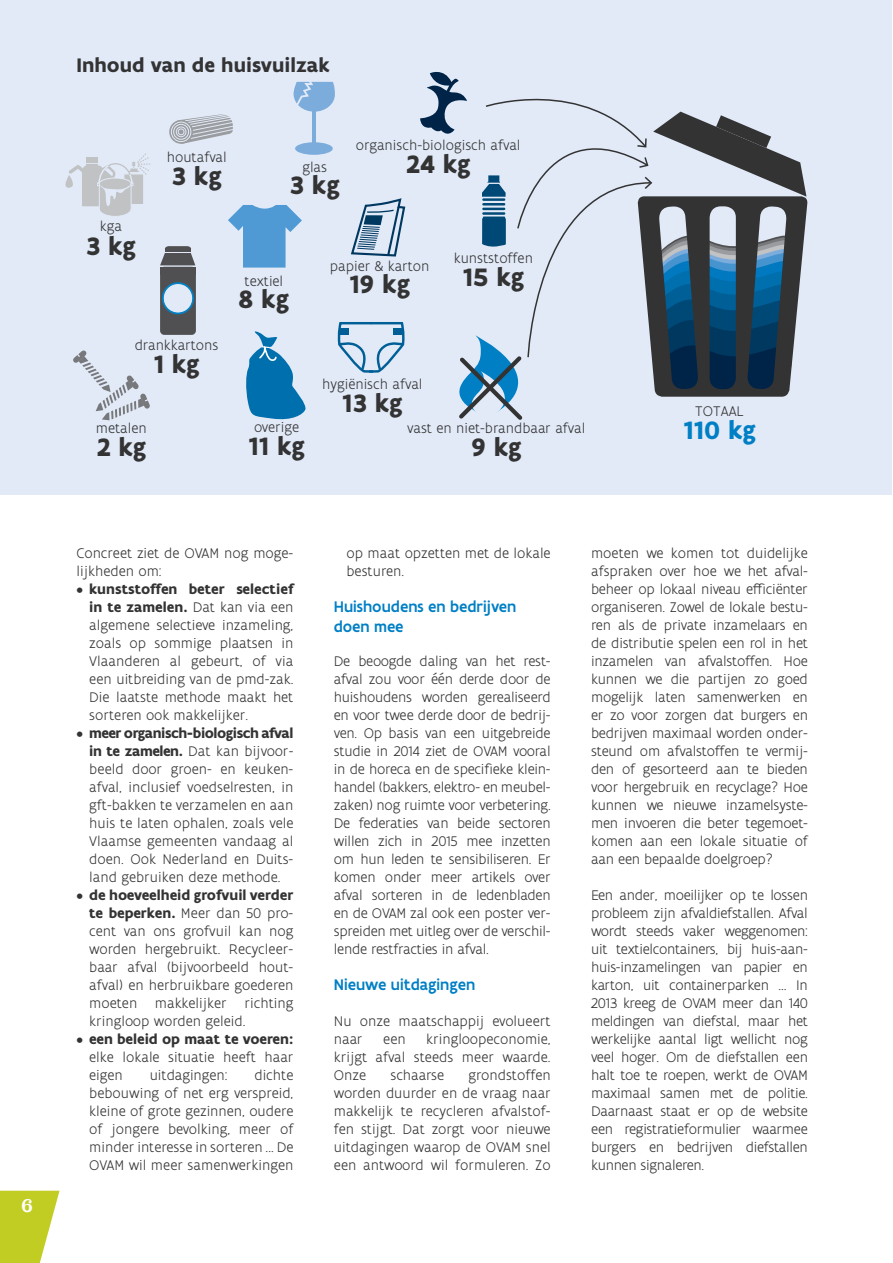
<style>
.page{position:relative;width:893px;height:1263px;background:#fff}
.page>*{position:absolute;margin:0;border:0;box-sizing:border-box;transform-origin:0 0}
.t1{font:700 27px "Flanders Art Sans";color:#333334}
.t2{font:700 27px "Flanders Art Sans";color:#007fc5}
.t3{font:700 21px "Flanders Art Sans";color:#333334}
.t4{font:700 18px "Farao";color:#fff}
.t5{font:500 16.5px/19.8px "Flanders Art Sans";color:#007fc5}
.t6{font:300 15px/18px "Flanders Art Sans";color:#333334;text-align:justify}
.t7{font:700 15px "Flanders Art Sans";color:#333334}
.s1{font-weight:700}
</style>
<div class="page">
<svg style="left:0;top:1191px;width:60px;height:72px"></svg>
<div style="left:0;top:0;width:891px;height:494px;background:#e2eaf7"></div>
<div style="left:160px;top:267px;width:36px;height:8px;background:#505052"></div>
<div style="left:160px;top:267px;width:36px;height:68px;background:#505052;border-radius:4px"></div>
<svg style="left:160px;top:246px;width:35px;height:19px"></svg>
<svg style="left:162px;top:282px;width:32px;height:32px"></svg>
<div style="left:163px;top:283px;width:30px;height:30px;background:#e2eaf7;border-radius:50%"></div>
<div style="left:163px;top:283px;width:30px;height:30px;border:1px solid #007fc5;border-radius:50%"></div>
<svg style="left:73px;top:350px;width:77px;height:70px"></svg>
<svg style="left:351px;top:200px;width:55px;height:57px"></svg>
<svg style="left:420px;top:71px;width:388px;height:349px"></svg>
<div style="left:295px;top:142px;width:38px;height:13px;background:#7cacdc;border-radius:50%"></div>
<hr style="left:312px;top:109px;width:4px;height:37px;background:#7cacdc">
<svg style="left:293px;top:81px;width:42px;height:31px"></svg>
<svg style="left:228px;top:205px;width:74px;height:63px"></svg>
<svg style="left:246px;top:331px;width:60px;height:89px"></svg>
<svg style="left:337px;top:322px;width:68px;height:51px"></svg>
<svg style="left:65px;top:153px;width:85px;height:63px"></svg>
<svg style="left:169px;top:120px;width:24px;height:24px"></svg>
<div style="left:171px;top:122px;width:20px;height:20px;border:1px solid #e2eaf7;border-radius:50%"></div>
<div style="left:173px;top:124px;width:16px;height:15px;border:1px solid #e2eaf7;border-radius:50%"></div>
<svg style="left:174px;top:114px;width:59px;height:30px"></svg>
<p class="t4" style="left:21px;top:1196px;width:13px">6</p>
<h2 class="t3" style="left:77px;top:52px;width:255px">Inhoud van de huisvuilzak</h2>
<p class="t6" style="left:167px;top:149px;width:61px">houtafval</p>
<h1 class="t1" style="left:172px;top:159px;width:52px">3 kg</h1>
<p class="t6" style="left:302px;top:158px;width:26px">glas</p>
<h1 class="t1" style="left:290px;top:168px;width:52px">3 kg</h1>
<p class="t6" style="left:356px;top:137px;width:166px">organisch-biologisch afval</p>
<h1 class="t1" style="left:406px;top:147px;width:67px">24 kg</h1>
<p class="t6" style="left:100px;top:217px;width:24px">kga</p>
<h1 class="t1" style="left:86px;top:229px;width:52px">3 kg</h1>
<p class="t6" style="left:135px;top:337px;width:85px">drankkartons</p>
<h1 class="t1" style="left:153px;top:347px;width:48px">1 kg</h1>
<p class="t6" style="left:96px;top:420px;width:52px">metalen</p>
<h1 class="t1" style="left:96px;top:430px;width:51px">2 kg</h1>
<p class="t6" style="left:245px;top:272px;width:40px">textiel</p>
<h1 class="t1" style="left:239px;top:283px;width:52px">8 kg</h1>
<p class="t6" style="left:330px;top:257px;width:101px">papier &amp; karton</p>
<h1 class="t1" style="left:349px;top:267px;width:63px">19 kg</h1>
<p class="t6" style="left:454px;top:250px;width:81px">kunststoffen</p>
<h1 class="t1" style="left:462px;top:260px;width:63px">15 kg</h1>
<p class="t6" style="left:322px;top:376px;width:102px">hygiënisch afval</p>
<h1 class="t1" style="left:342px;top:386px;width:62px">13 kg</h1>
<p class="t6" style="left:407px;top:420px;width:180px">vast en niet-brandbaar afval</p>
<h1 class="t1" style="left:471px;top:430px;width:52px">9 kg</h1>
<p class="t6" style="left:695px;top:403px;width:50px">TOTAAL</p>
<p class="t6" style="left:254px;top:419px;width:47px">overige</p>
<h1 class="t2" style="left:683px;top:413px;width:75px">110 kg</h1>
<h1 class="t1" style="left:248px;top:429px;width:58px">11 kg</h1>
<p class="t6" style="left:77px;top:545px;width:218px">Concreet ziet de OVAM nog moge&shy;lijkheden om:</p>
<p class="t6" style="left:89px;top:581px;width:206px;text-indent:-13px"><span class="s1">• kunststoffen beter selectief in te zamelen.</span> Dat kan via een algemene selectieve inzameling, zoals op sommige plaatsen in Vlaanderen al gebeurt, of via een uitbreiding van de pmd-zak.<br>Die laatste methode maakt het sorteren ook makkelijker.</p>
<p class="t6" style="left:89px;top:725px;width:206px;text-indent:-13px"><span class="s1">• meer organisch-biologisch afval in te zamelen.</span> Dat kan bijvoor&shy;beeld door groen- en keuken&shy;afval, inclusief voedselresten, in gft-bakken te verzamelen en aan huis te laten ophalen, zoals vele Vlaamse gemeenten vandaag al doen. Ook Nederland en Duits&shy;land gebruiken deze methode.</p>
<p class="t6" style="left:89px;top:887px;width:206px;text-indent:-13px"><span class="s1">• de hoeveelheid grofvuil verder te beperken.</span> Meer dan 50 pro&shy;cent van ons grofvuil kan nog worden hergebruikt. Recycleer&shy;baar afval (bijvoorbeeld hout&shy;afval) en herbruikbare goederen moeten makkelijker richting kringloop worden geleid.</p>
<p class="t7" style="left:77px;top:1030px;width:218px">• een beleid op maat te voeren:</p>
<p class="t6" style="left:89px;top:1049px;width:206px">elke lokale situatie heeft haar eigen</p>
<p class="t6" style="left:89px;top:1067px;width:206px;text-indent:165px">dichte bebouwing of net erg verspreid, kleine of grote gezinnen, oudere of jongere bevolking, meer of minder interesse in sorteren ... De OVAM wil meer samenwerkingen</p>
<p class="t6" style="left:150px;top:1067px;width:79px">uitdagingen:</p>
<p class="t6" style="left:347px;top:545px;width:206px">op maat opzetten met de lokale besturen.</p>
<p class="t5" style="left:334px;top:597px;width:184px">Huishoudens en bedrijven doen mee</p>
<p class="t6" style="left:334px;top:653px;width:218px">De beoogde daling van het rest&shy;afval zou voor één derde door de huishoudens worden gerealiseerd en voor twee derde door de bedrij&shy;ven. Op basis van een uitgebreide studie in 2014 ziet de OVAM vooral in de horeca en de specifieke klein&shy;handel (bakkers, elektro- en meubel&shy;zaken) nog ruimte voor verbetering.<br>De federaties van beide sectoren willen zich in 2015 mee inzetten om hun leden te sensibiliseren. Er komen onder meer artikels over afval sorteren in de ledenbladen en de OVAM zal ook een poster ver&shy;spreiden met uitleg over de verschil&shy;lende restfracties in afval.</p>
<p class="t5" style="left:334px;top:975px;width:143px">Nieuwe uitdagingen</p>
<p class="t6" style="left:334px;top:1013px;width:218px">Nu onze maatschappij evolueert naar</p>
<p class="t6" style="left:334px;top:1031px;width:218px;text-indent:92px">kringloopeconomie, krijgt afval steeds meer waarde.<br>Onze</p>
<p class="t6" style="left:383px;top:1031px;width:24px">een</p>
<p class="t6" style="left:334px;top:1067px;width:218px;text-indent:135px">grondstoffen worden duurder en de vraag naar makkelijk te recycleren afvalstof&shy;fen stijgt. Dat zorgt voor nieuwe uitdagingen waarop de OVAM snel een antwoord wil formuleren. Zo</p>
<p class="t6" style="left:390px;top:1067px;width:55px">schaarse</p>
<p class="t6" style="left:591px;top:545px;width:218px">moeten we komen tot duidelijke afspraken over hoe we het afval&shy;beheer op lokaal niveau efficiënter organiseren. Zowel de lokale bestu&shy;ren als de private inzamelaars en de distributie spelen een rol in het inzamelen van afvalstoffen. Hoe kunnen we die partijen zo goed mogelijk laten samenwerken en er zo voor zorgen dat burgers en bedrijven maximaal worden onder&shy;steund om afvalstoffen te vermij&shy;den of gesorteerd aan te bieden voor hergebruik en recyclage? Hoe kunnen we nieuwe inzamelsyste&shy;men invoeren die beter tegemoet&shy;komen aan een lokale situatie of aan een bepaalde doelgroep?</p>
<p class="t6" style="left:591px;top:887px;width:218px">Een ander, moeilijker op te lossen probleem zijn afvaldiefstallen. Afval wordt steeds vaker weggenomen: uit textielcontainers, bij huis-aan&shy;huis-inzamelingen van papier en karton, uit containerparken … In 2013 kreeg de OVAM meer dan 140 meldingen van diefstal, maar het werkelijke aantal ligt wellicht nog veel hoger. Om de diefstallen een halt toe te roepen, werkt de OVAM maximaal samen met de politie.<br>Daarnaast staat er op de website een registratieformulier waarmee burgers en bedrijven diefstallen kunnen signaleren.</p>
</div>
